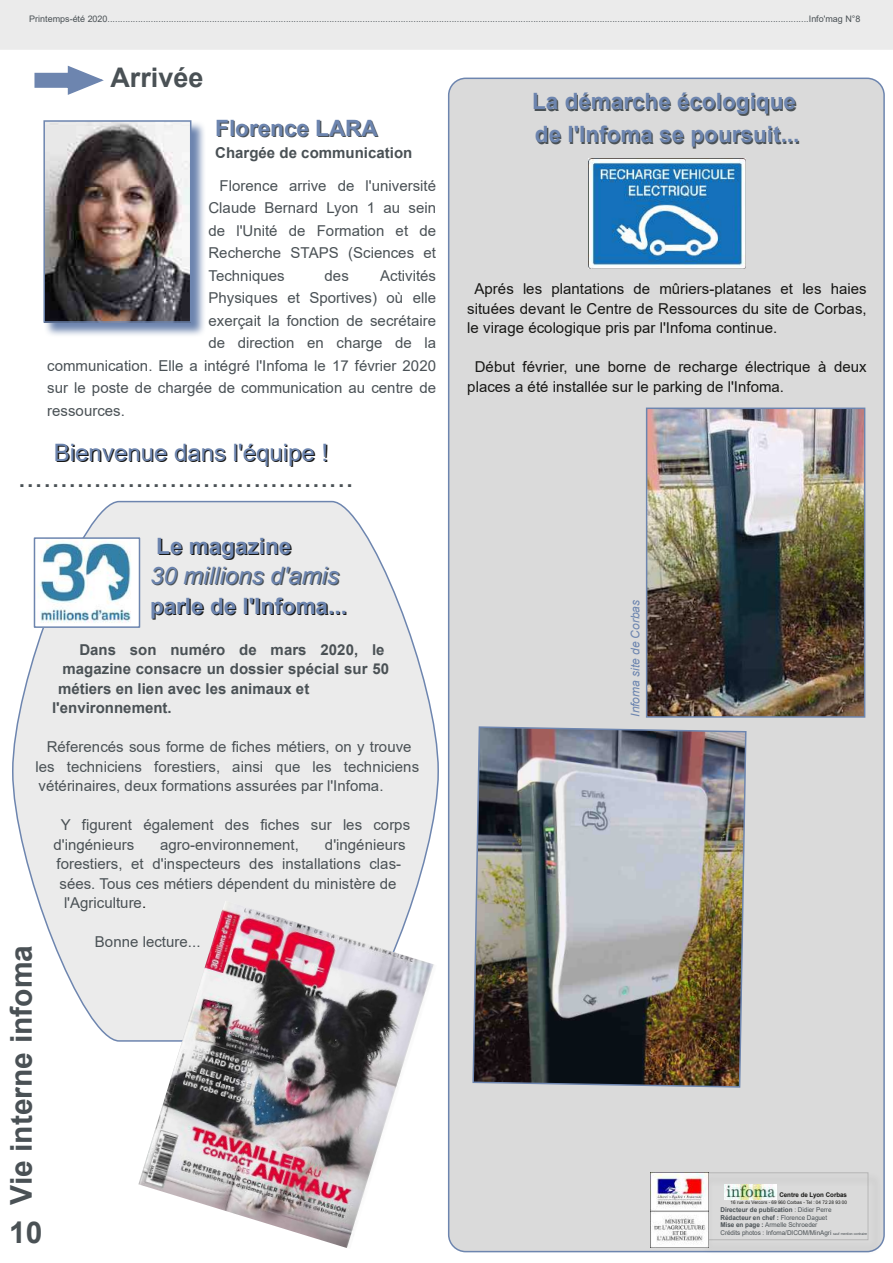
<style>
.page{position:relative;width:893px;height:1263px;background:#fff}
.page>*{position:absolute;margin:0;border:0;box-sizing:border-box;transform-origin:0 0}
.t1{font:30px "Arial";color:#4a5155}
.t2{font:700 30px "Arial";color:#4a5155}
.t3{font:700 27px "Arial";color:#4a5155}
.t4{font:24px "Arial";color:#171715}
.t5{font:italic 24px "Arial";color:#4a5155}
.t6{font:700 22.5px/33px "Arial";letter-spacing:.005em;color:#4a5155}
.t7{font:700 22.5px "Arial";letter-spacing:.005em;color:#171715}
.t8{font:15px/22.5px "Arial";letter-spacing:.005em;color:#4a5155}
.t9{font:15px/19.5px "Arial";letter-spacing:.005em;color:#171715;text-align:justify}
.t10{font:700 15px "Arial";letter-spacing:.005em;color:#4a5155}
.t11{font:italic 12px "Arial";letter-spacing:-.005em;color:#6d85af}
.t12{font:9px "Arial";letter-spacing:-.005em;color:#4a5155}
.t13{font:6.6px/7.5px "Arial";letter-spacing:-.005em;color:#4a5155;scale:.96 1}
.t14{font:700 6.45px "Arial";letter-spacing:-.005em;color:#171715;scale:.96 1}
.t15{font:4.8px "Arial";letter-spacing:.005em;color:#171715;scale:.96 1}
.s1{color:#6d85af}
.s2{color:#171715}
.s3{font-weight:700}
.s4{font-size:3.6px}
</style>
<div class="page">
<svg style="left:12px;top:500px;width:427px;height:542px;background:#eceded"></svg>
<img style="left:37px;top:540px;width:100px;height:85px">
<div style="left:34px;top:537px;width:106px;height:91px;border:2px solid #6d85af"></div>
<div style="left:449px;top:78px;width:435px;height:1173px;background:#dadada;border-radius:17px"></div>
<svg style="left:46px;top:120px;width:158px;height:215px;background:#a6b4ce"></svg>
<img style="left:46px;top:123px;width:142px;height:197px">
<div style="left:43px;top:120px;width:148px;height:203px;border:2px solid #6d85af"></div>
<img style="left:649px;top:411px;width:213px;height:304px">
<div style="left:646px;top:408px;width:219px;height:310px;border:2px solid #6d85af"></div>
<img style="left:472px;top:726px;width:275px;height:362px">
<img style="left:588px;top:158px;width:157px;height:110px">
<div style="left:0;top:0;width:893px;height:50px;background:#ebebeb"></div>
<svg style="left:34px;top:65px;width:70px;height:30px"></svg>
<svg style="left:651px;top:1172px;width:232px;height:81px"></svg>
<div style="left:700px;top:1173px;width:168px;height:67px;border:1px solid #b5b5b5"></div>
<img style="left:725px;top:1184px;width:52px;height:16px">
<img style="left:650px;top:1172px;width:59px;height:76px">
<img style="left:138px;top:900px;width:299px;height:348px">
<p class="t12" style="left:29px;top:14px;width:833px">Printemps-été 2020...................................................................................................................................................................................................................................................................................Info'mag N°8</p>
<h2 class="t3" style="left:110px;top:63px;width:95px">Arrivée</h2>
<h3 class="t6" style="left:216px;top:113px;width:164px">Florence LARA</h3>
<p class="t10" style="left:215px;top:144px;width:199px">Chargée de communication</p>
<p class="t8" style="left:208px;top:174px;width:229px;text-align:justify;text-indent:11px">Florence arrive de l'université Claude Bernard Lyon 1 au sein de l'Unité de Formation et de Recherche STAPS (Sciences et Techniques</p>
<p class="t8" style="left:325px;top:264px;width:26px">des</p>
<p class="t8" style="left:380px;top:264px;width:57px">Activités</p>
<p class="t8" style="left:208px;top:287px;width:229px">Physiques et Sportives) où elle</p>
<p class="t8" style="left:208px;top:309px;width:229px">exerçait la fonction de secrétaire</p>
<p class="t8" style="left:208px;top:332px;width:229px">de direction en charge de la</p>
<p class="t8" style="left:47px;top:354px;width:390px">communication. Elle a intégré l'Infoma le 17 février 2020</p>
<p class="t8" style="left:47px;top:377px;width:390px">sur le poste de chargée de communication au centre de</p>
<p class="t8" style="left:47px;top:399px;width:79px">ressources.</p>
<h3 class="t4" style="left:55px;top:440px;width:276px">B<span class="s1">i</span>envenue dans <span class="s1">l</span>'équ<span class="s1">i</span>pe !</h3>
<h1 class="t1" style="left:18px;top:460px;width:337px">........................................</h1>
<h3 class="t7" style="left:157px;top:535px;width:137px">Le magazine</h3>
<h3 class="t5" style="left:151px;top:564px;width:190px">30 millions d'amis</h3>
<h3 class="t7" style="left:151px;top:595px;width:198px">parle de l'Infoma...</h3>
<p class="t10" style="left:79px;top:641px;width:307px">Dans son numéro de mars 2020, le</p>
<p class="t10" style="left:63px;top:660px;width:328px">magazine consacre un dossier spécial sur 50</p>
<p class="t10" style="left:58px;top:680px;width:253px">métiers en lien avec les animaux et</p>
<p class="t10" style="left:52px;top:699px;width:121px">l'environnement.</p>
<p class="t8" style="left:36px;top:737px;width:385px;line-height:19.5px;text-indent:11px">Réferencés sous forme de fiches métiers, on y trouve les techniciens forestiers, ainsi que les techniciens vétérinaires, deux formations assurées par l'Infoma.</p>
<p class="t8" style="left:54px;top:815px;width:358px;line-height:19.5px;text-indent:7px">Y figurent également des fiches sur les corps d'ingénieurs</p>
<p class="t8" style="left:160px;top:833px;width:140px">agro-environnement,</p>
<p class="t8" style="left:325px;top:833px;width:82px">d'ingénieurs</p>
<p class="t8" style="left:57px;top:853px;width:346px">forestiers, et d'inspecteurs des installations clas-</p>
<p class="t8" style="left:60px;top:872px;width:339px">sées. Tous ces métiers dépendent du ministère de</p>
<p class="t8" style="left:64px;top:892px;width:84px">l'Agriculture<span class="s2">.</span></p>
<p class="t8" style="left:95px;top:931px;width:107px">Bonne lecture...</p>
<h1 class="t2" style="left:5px;top:1205px;width:261px;rotate:-90deg">Vie interne infoma</h1>
<h1 class="t2" style="left:9px;top:1216px;width:35px">10</h1>
<h3 class="t6" style="left:533px;top:86px;width:269px">La démarche écologique de l'Infoma se poursuit...</h3>
<p class="t9" style="left:467px;top:279px;width:401px;text-indent:7px">Aprés les plantations de mûriers-platanes et les haies situées devant le Centre de Ressources du site de Corbas, le virage écologique pris par l'Infoma continue.</p>
<p class="t9" style="left:467px;top:357px;width:401px;text-indent:8px">Début février, une borne de recharge électrique à deux places a été installée sur le parking de l'Infoma.</p>
<p class="t11" style="left:629px;top:717px;width:118px;rotate:-90deg">Infoma site de Corbas</p>
<p class="t14" style="left:779px;top:1191px;width:72px">Centre de Lyon Corbas</p>
<p class="t15" style="left:731px;top:1200px;width:123px">16 rue du Vercors - 69 960 Corbas - Tel : 04 72 28 93 00</p>
<p class="t13" style="left:720px;top:1206px;width:154px"><span class="s3">Directeur de publication</span> : Didier Perre<br><span class="s3">Rédacteur en chef :</span> Florence Daguet<br><span class="s3">Mise en page :</span> Armelle Schroeder<br>Crédits photos : Infoma/DICOM/MinAgri <span class="s4">sauf mention contraire</span></p>
</div>
